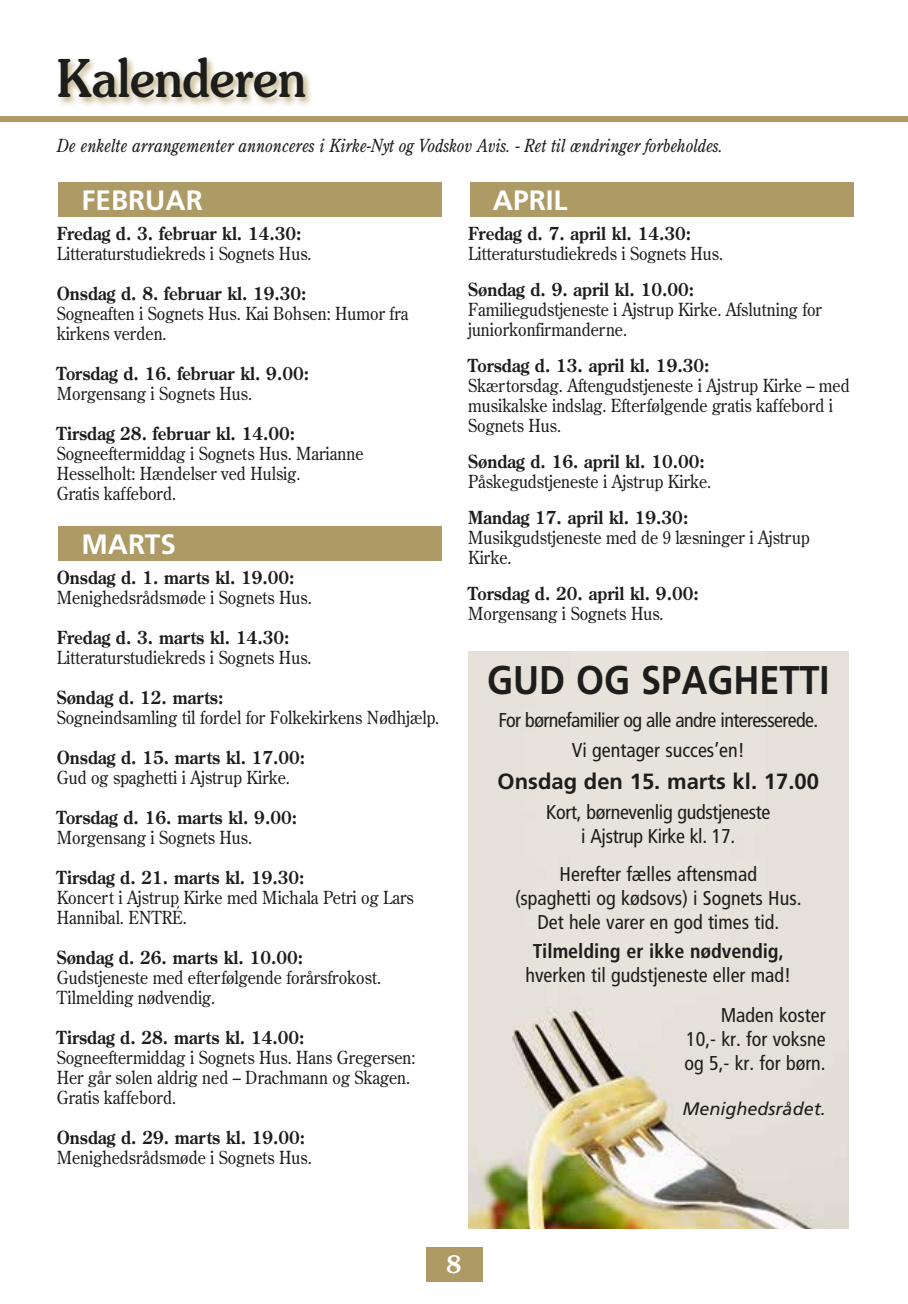
<style>
.page{position:relative;width:908px;height:1304px;background:#fff}
.page>*{position:absolute;margin:0;border:0;box-sizing:border-box;transform-origin:0 0}
.t1{font:500 52px "Souvenir";color:#1d1d1b;scale:.9 1}
.t2{font:700 40px "Frutiger";color:#1d1d1b;scale:.9 1}
.t3{font:700 28px "Frutiger";color:#fff}
.t4{font:500 24px "Souvenir";color:#fff}
.t5{font:700 22px "Frutiger";color:#1d1d1b}
.t6{font:condensed 20px/24px "Frutiger";color:#1d1d1b;text-align:center}
.t7{font:condensed 20px/29.6px "Frutiger";letter-spacing:-.03em;color:#1d1d1b;text-align:center}
.t8{font:700 condensed 20px "Frutiger";color:#1d1d1b}
.t9{font:18px/20px "Century Old Style";color:#1d1d1b;scale:.9 1}
.t10{font:700 18px "Century Old Style";color:#1d1d1b;scale:.9 1}
.t11{font:italic 18px "Century Old Style";color:#1d1d1b;scale:.9 1}
.t12{font:italic 18px "Frutiger";color:#1d1d1b}
</style>
<div class="page">
<div style="left:425px;top:1247px;width:57px;height:34px;background:#ae9a64"></div>
<div style="left:59px;top:182px;width:382px;height:34px;background:#ae9a64"></div>
<div style="left:59px;top:526px;width:382px;height:34px;background:#ae9a64"></div>
<div style="left:57px;top:56px;width:258px;height:52px;background:#ae9a64;opacity:.75"></div>
<div style="left:0;top:116px;width:907px;height:6px;background:#ae9a64"></div>
<div style="left:470px;top:182px;width:382px;height:34px;background:#ae9a64"></div>
<img style="left:468px;top:652px;width:380px;height:576px">
<h1 class="t1" style="left:57px;top:47px;width:278px">Kalenderen</h1>
<p class="t11" style="left:57px;top:134px;width:741px">De enkelte arrangementer annonceres i Kirke-Nyt og Vodskov Avis. - Ret til ændringer forbeholdes.</p>
<h3 class="t3" style="left:492px;top:184px;width:76px">APRIL</h3>
<p class="t10" style="left:468px;top:222px;width:249px">Fredag d. 7. april kl. 14.30:</p>
<p class="t9" style="left:468px;top:244px;width:284px">Litteraturstudiekreds i Sognets Hus.</p>
<p class="t10" style="left:468px;top:278px;width:252px">Søndag d. 9. april kl. 10.00:</p>
<p class="t9" style="left:468px;top:300px;width:394px">Familiegudstjeneste i Ajstrup Kirke. Afslutning for juniorkonfirmanderne.</p>
<p class="t10" style="left:468px;top:354px;width:269px">Torsdag d. 13. april kl. 19.30:</p>
<p class="t9" style="left:468px;top:376px;width:425px">Skærtorsdag. Aftengudstjeneste i Ajstrup Kirke – med musikalske indslag. Efterfølgende gratis kaffebord i<br>Sognets Hus.</p>
<p class="t10" style="left:468px;top:450px;width:264px">Søndag d. 16. april kl. 10.00:</p>
<p class="t9" style="left:468px;top:472px;width:271px">Påskegudstjeneste i Ajstrup Kirke.</p>
<p class="t10" style="left:468px;top:506px;width:246px">Mandag 17. april kl. 19.30:</p>
<p class="t9" style="left:468px;top:528px;width:381px">Musikgudstjeneste med de 9 læsninger i Ajstrup<br>Kirke.</p>
<p class="t10" style="left:468px;top:582px;width:257px">Torsdag d. 20. april kl. 9.00:</p>
<p class="t9" style="left:468px;top:604px;width:219px">Morgensang i Sognets Hus.</p>
<h3 class="t3" style="left:81px;top:184px;width:123px">FEBRUAR</h3>
<p class="t10" style="left:57px;top:222px;width:273px">Fredag d. 3. februar kl. 14.30:</p>
<p class="t9" style="left:57px;top:244px;width:284px">Litteraturstudiekreds i Sognets Hus.</p>
<p class="t10" style="left:57px;top:282px;width:279px">Onsdag d. 8. februar kl. 19.30:</p>
<p class="t9" style="left:57px;top:304px;width:392px">Sogneaften i Sognets Hus. Kai Bohsen: Humor fra kirkens verden.</p>
<p class="t10" style="left:57px;top:362px;width:282px">Torsdag d. 16. februar kl. 9.00:</p>
<p class="t9" style="left:57px;top:384px;width:219px">Morgensang i Sognets Hus.</p>
<p class="t10" style="left:57px;top:422px;width:266px">Tirsdag 28. februar kl. 14.00:</p>
<p class="t9" style="left:57px;top:444px;width:342px">Sogneeftermiddag i Sognets Hus. Marianne<br>Hesselholt: Hændelser ved Hulsig.<br>Gratis kaffebord.</p>
<h3 class="t3" style="left:81px;top:528px;width:96px">MARTS</h3>
<p class="t10" style="left:57px;top:566px;width:266px">Onsdag d. 1. marts kl. 19.00:</p>
<p class="t9" style="left:57px;top:588px;width:285px">Menighedsrådsmøde i Sognets Hus.</p>
<p class="t10" style="left:57px;top:626px;width:260px">Fredag d. 3. marts kl. 14.30:</p>
<p class="t9" style="left:57px;top:648px;width:284px">Litteraturstudiekreds i Sognets Hus.</p>
<p class="t10" style="left:57px;top:686px;width:187px">Søndag d. 12. marts:</p>
<p class="t9" style="left:57px;top:708px;width:426px">Sogneindsamling til fordel for Folkekirkens Nødhjælp.</p>
<p class="t10" style="left:57px;top:746px;width:277px">Onsdag d. 15. marts kl. 17.00:</p>
<p class="t9" style="left:57px;top:768px;width:260px">Gud og spaghetti i Ajstrup Kirke.</p>
<p class="t10" style="left:57px;top:806px;width:268px">Torsdag d. 16. marts kl. 9.00:</p>
<p class="t9" style="left:57px;top:828px;width:219px">Morgensang i Sognets Hus.</p>
<p class="t10" style="left:57px;top:866px;width:277px">Tirsdag d. 21. marts kl. 19.30:</p>
<p class="t9" style="left:57px;top:888px;width:398px">Koncert i Ajstrup Kirke med Michala Petri og Lars<br>Hannibal. ENTRÉ.</p>
<p class="t10" style="left:57px;top:946px;width:275px">Søndag d. 26. marts kl. 10.00:</p>
<p class="t9" style="left:57px;top:968px;width:362px">Gudstjeneste med efterfølgende forårsfrokost.<br>Tilmelding nødvendig.</p>
<p class="t10" style="left:57px;top:1026px;width:277px">Tirsdag d. 28. marts kl. 14.00:</p>
<p class="t9" style="left:57px;top:1048px;width:400px">Sogneeftermiddag i Sognets Hus. Hans Gregersen:<br>Her går solen aldrig ned – Drachmann og Skagen.<br>Gratis kaffebord.</p>
<p class="t10" style="left:57px;top:1126px;width:277px">Onsdag d. 29. marts kl. 19.00:</p>
<p class="t9" style="left:57px;top:1148px;width:285px">Menighedsrådsmøde i Sognets Hus.</p>
<h2 class="t2" style="left:487px;top:656px;width:382px">GUD OG SPAGHETTI</h2>
<p class="t7" style="left:498px;top:705px;width:321px">For børnefamilier og alle andre interesserede.<br>Vi gentager succes’en!</p>
<p class="t5" style="left:497px;top:768px;width:322px">Onsdag den 15. marts kl. 17.00</p>
<p class="t6" style="left:546px;top:800px;width:225px">Kort, børnevenlig gudstjeneste i Ajstrup Kirke kl. 17.</p>
<p class="t6" style="left:515px;top:862px;width:288px">Herefter fælles aftensmad<br>(spaghetti og kødsovs) i Sognets Hus.<br>Det hele varer en god times tid.</p>
<p class="t8" style="left:532px;top:939px;width:252px">Tilmelding er ikke nødvendig,</p>
<p class="t6" style="left:720px;top:956px;width:106px;line-height:39.4px;text-align:left;text-indent:-195px">hverken til gudstjeneste eller mad!<br>Maden koster</p>
<p class="t6" style="left:684px;top:1027px;width:143px;text-align:left">10,- kr. for voksne og 5,- kr. for børn.</p>
<p class="t12" style="left:682px;top:1098px;width:145px">Menighedsrådet.</p>
<h3 class="t4" style="left:446px;top:1249px;width:17px">8</h3>
</div>
